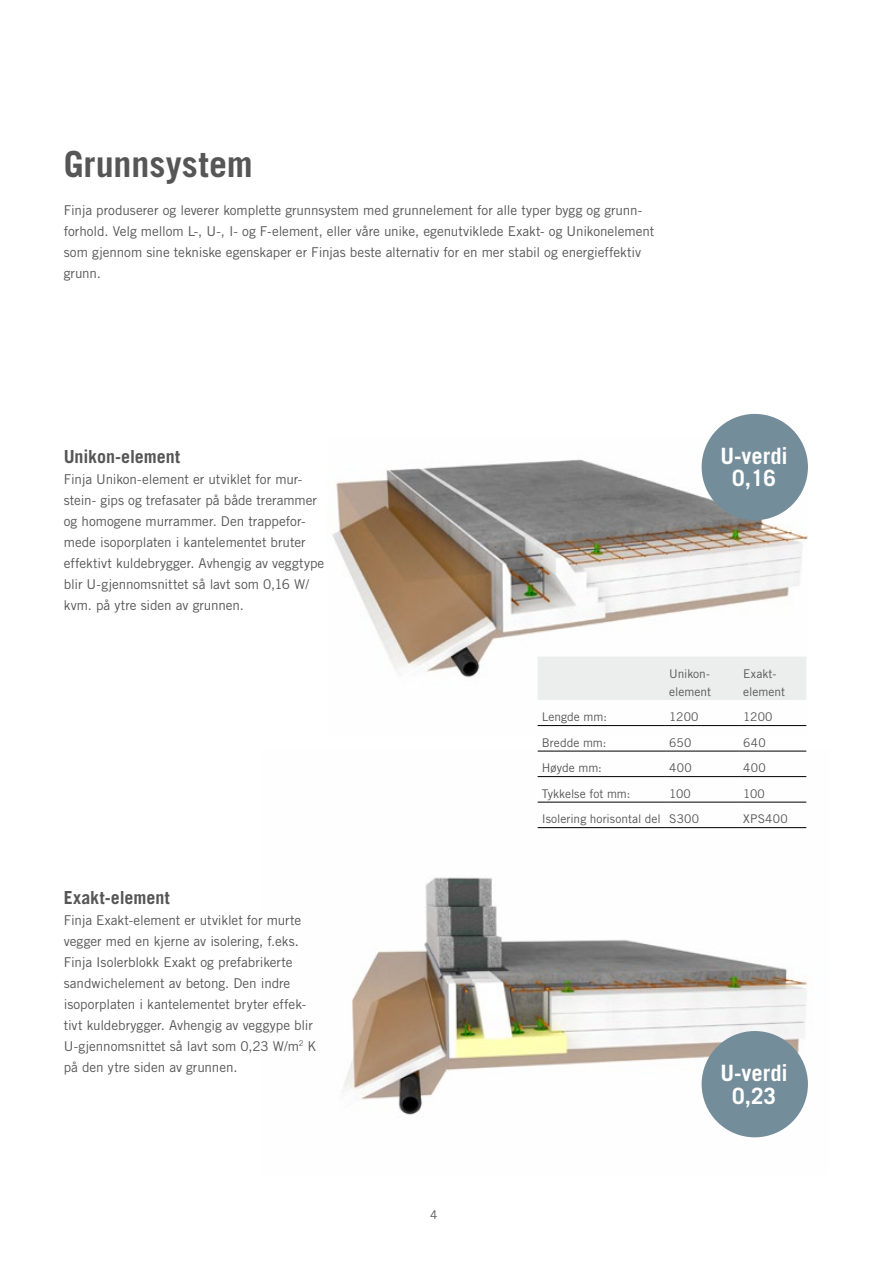
<style>
.page{position:relative;width:893px;height:1263px;background:#fff}
.page>*{position:absolute;margin:0;border:0;box-sizing:border-box;transform-origin:0 0}
.t1{font:700 36px "Trade Gothic LT Std";letter-spacing:.005em;color:#575656}
.t2{font:700 22.5px/22.5px "Trade Gothic LT Std";color:#fff;text-align:center}
.t3{font:700 18px "Trade Gothic LT Std";letter-spacing:-.005em;color:#575656}
.t4{font:13.5px/21px "Trade Gothic LT Std";letter-spacing:-.005em;color:#575656}
.t5{font:12px/18px "Trade Gothic LT Std";color:#575656}
</style>
<div class="page">
<img style="left:332px;top:435px;width:476px;height:292px">
<img style="left:343px;top:750px;width:465px;height:388px">
<div style="left:538px;top:656px;width:268px;height:44px;background:#eceded"></div>
<hr style="left:538px;top:725px;width:127px;height:1px;background:#000">
<hr style="left:665px;top:725px;width:74px;height:1px;background:#000">
<hr style="left:739px;top:725px;width:67px;height:1px;background:#000">
<hr style="left:538px;top:751px;width:127px;height:1px;background:#000">
<hr style="left:665px;top:751px;width:74px;height:1px;background:#000">
<hr style="left:739px;top:751px;width:67px;height:1px;background:#000">
<hr style="left:538px;top:776px;width:127px;height:1px;background:#000">
<hr style="left:665px;top:776px;width:74px;height:1px;background:#000">
<hr style="left:739px;top:776px;width:67px;height:1px;background:#000">
<hr style="left:538px;top:802px;width:127px;height:1px;background:#000">
<hr style="left:665px;top:802px;width:74px;height:1px;background:#000">
<hr style="left:739px;top:802px;width:67px;height:1px;background:#000">
<hr style="left:538px;top:827px;width:127px;height:1px;background:#000">
<hr style="left:665px;top:827px;width:74px;height:1px;background:#000">
<hr style="left:739px;top:827px;width:67px;height:1px;background:#000">
<div style="left:702px;top:414px;width:106px;height:106px;background:#748d9a;border-radius:50%"></div>
<div style="left:702px;top:1031px;width:106px;height:106px;background:#748d9a;border-radius:50%"></div>
<h1 class="t1" style="left:64px;top:142px;width:191px">Grunnsystem</h1>
<p class="t4" style="left:64px;top:199px;width:592px">Finja produserer og leverer komplette grunnsystem med grunnelement for alle typer bygg og grunn&shy;forhold. Velg mellom L-, U-, I- og F-element, eller våre unike, egenutviklede Exakt- og Unikonelement som gjennom sine tekniske egenskaper er Finjas beste alternativ for en mer stabil og energieffektiv grunn.</p>
<h3 class="t3" style="left:64px;top:445px;width:118px">Unikon-element</h3>
<p class="t4" style="left:64px;top:468px;width:262px">Finja Unikon-element er utviklet for mur&shy;stein- gips og trefasater på både trerammer og homogene murrammer. Den trappefor&shy;mede isoporplaten i kantelementet bruter effektivt kuldebrygger. Avhengig av veggtype blir U-gjennomsnittet så lavt som 0,16 W/ kvm. på ytre siden av grunnen.</p>
<h2 class="t2" style="left:720px;top:444px;width:69px">U-verdi<br>0,16</h2>
<p class="t5" style="left:669px;top:664px;width:43px">Unikon&shy;element</p>
<p class="t5" style="left:743px;top:664px;width:43px">Exakt&shy;element</p>
<h3 class="t3" style="left:64px;top:886px;width:108px">Exakt-element</h3>
<p class="t4" style="left:64px;top:909px;width:254px">Finja Exakt-element er utviklet for murte vegger med en kjerne av isolering, f.eks.<br>Finja Isolerblokk Exakt og prefabrikerte sandwichelement av betong. Den indre isoporplaten i kantelementet bryter effek&shy;tivt kuldebrygger. Avhengig av veggype blir U-gjennomsnittet så lavt som 0,23 W/m<sup>2</sup> K på den ytre siden av grunnen.</p>
<p class="t5" style="left:430px;top:1205px;width:9px">4</p>
<p class="t5" style="left:542px;top:708px;width:67px">Lengde mm:</p>
<p class="t5" style="left:669px;top:708px;width:31px">1200</p>
<p class="t5" style="left:743px;top:708px;width:31px">1200</p>
<p class="t5" style="left:542px;top:733px;width:66px">Bredde mm:</p>
<p class="t5" style="left:669px;top:733px;width:24px">650</p>
<p class="t5" style="left:743px;top:733px;width:24px">640</p>
<p class="t5" style="left:542px;top:759px;width:62px">Høyde mm:</p>
<p class="t5" style="left:669px;top:759px;width:24px">400</p>
<p class="t5" style="left:743px;top:759px;width:24px">400</p>
<p class="t5" style="left:542px;top:784px;width:90px">Tykkelse fot mm:</p>
<p class="t5" style="left:669px;top:784px;width:23px">100</p>
<p class="t5" style="left:743px;top:784px;width:23px">100</p>
<p class="t5" style="left:542px;top:810px;width:159px">Isolering horisontal del S300</p>
<p class="t5" style="left:743px;top:810px;width:46px">XPS400</p>
<h2 class="t2" style="left:720px;top:1061px;width:69px">U-verdi<br>0,23</h2>
</div>
